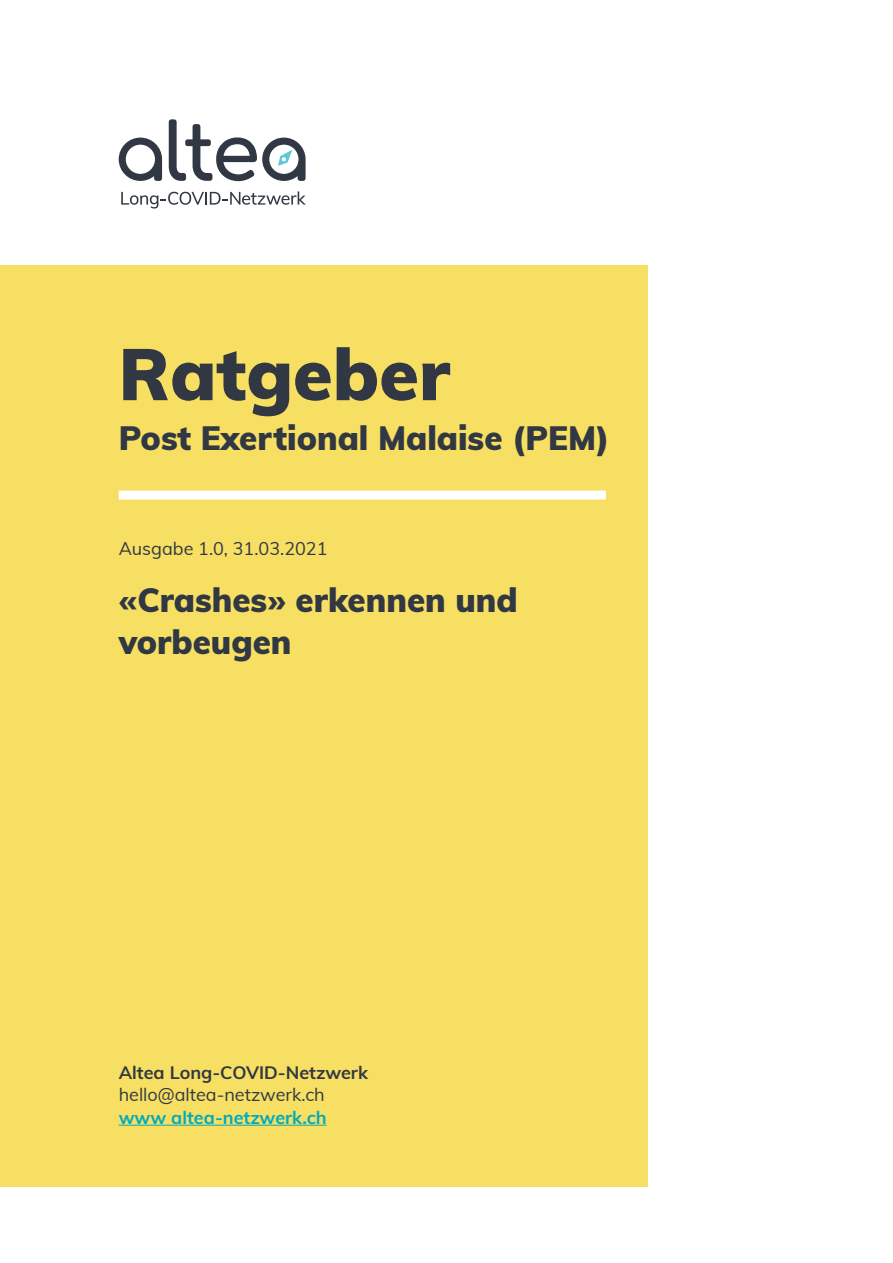
<style>
.page{position:relative;width:893px;height:1263px;background:#fff}
.page>*{position:absolute;margin:0;border:0;box-sizing:border-box;transform-origin:0 0}
.t1{font:900 72px "Muli";color:#323843}
.t2{font:900 33px/42px "Muli";color:#323843}
.t3{font:18px "Muli";color:#323843}
.t4{font:700 18px "Muli";color:#323843}
.t5{font:700 18px "Muli";color:#00aabe}
</style>
<div class="page">
<div style="left:0;top:265px;width:647px;height:921px;background:#f6df62"></div>
<div style="left:119px;top:491px;width:487px;height:9px;background:#fff"></div>
<hr style="left:119px;top:1125px;width:208px;height:1px;background:#00aabe">
<svg style="left:119px;top:138px;width:43px;height:43px"></svg>
<svg style="left:169px;top:119px;width:137px;height:62px"></svg>
<svg style="left:121px;top:191px;width:185px;height:18px"></svg>
<h1 class="t1" style="left:119px;top:321px;width:333px">Ratgeber</h1>
<p class="t2" style="left:119px;top:415px;width:492px">Post Exertional Malaise (PEM)</p>
<p class="t3" style="left:119px;top:535px;width:210px">Ausgabe 1.0, 31.03.2021</p>
<p class="t2" style="left:119px;top:578px;width:400px">«Crashes» erkennen und vorbeugen</p>
<p class="t4" style="left:119px;top:1059px;width:251px">Altea Long-COVID-Netzwerk</p>
<p class="t3" style="left:119px;top:1082px;width:208px">hello@altea-netzwerk.ch</p>
<p class="t5" style="left:119px;top:1104px;width:209px">www altea-netzwerk.ch</p>
</div>
